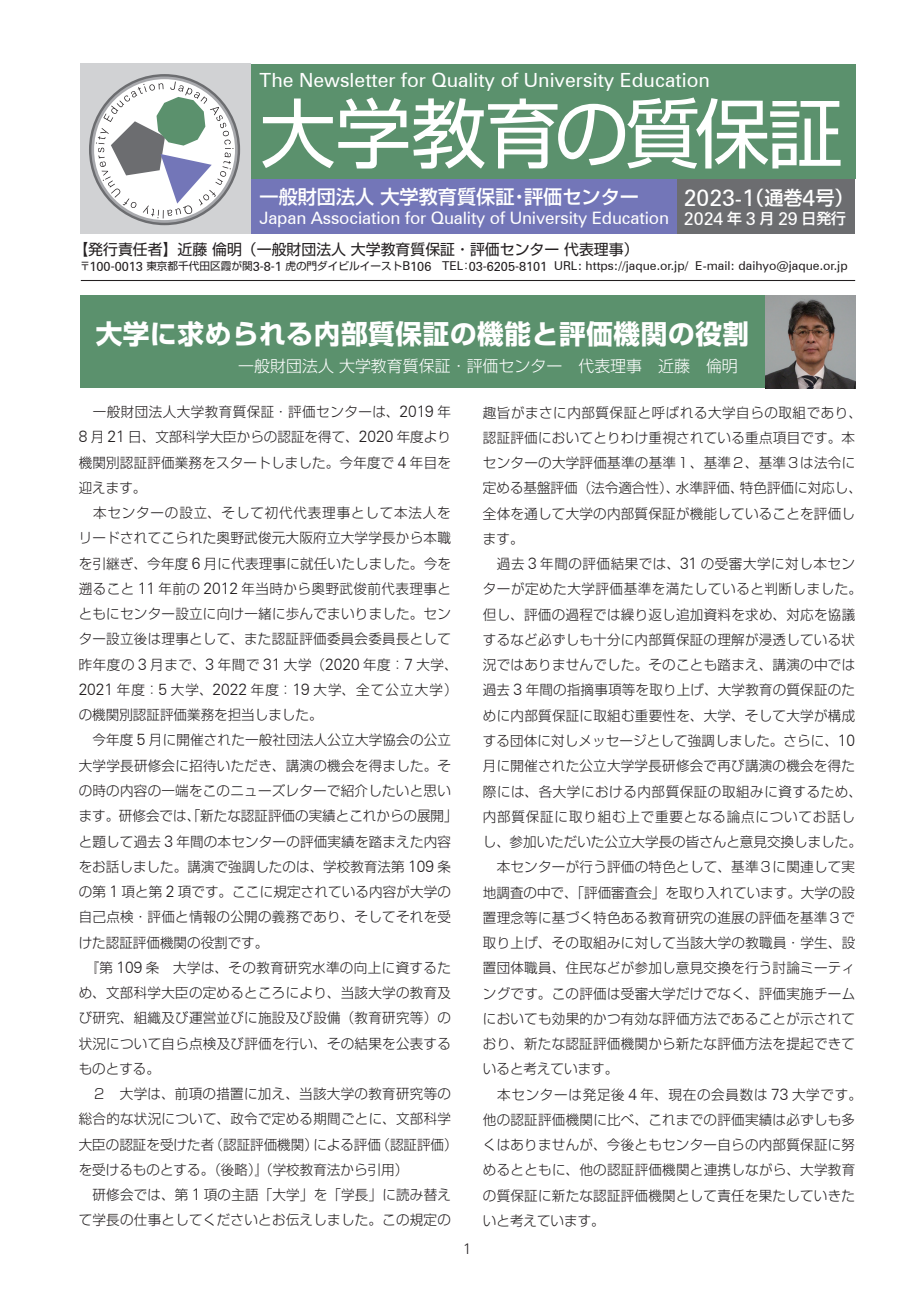
<style>
.page{position:relative;width:919px;height:1289px;background:#fff}
.page>*{position:absolute;margin:0;border:0;box-sizing:border-box;transform-origin:0 0}
.t1{font:75.45px "Shin Go Pro";letter-spacing:-.03em;color:#fff}
.t2{font:700 26.55px "Shin Go Pro";letter-spacing:.025em;color:#fff}
.t3{font:22.95px "Zurich BT";color:#fff}
.t4{font:19.5px "Zurich BT";color:#fff}
.t5{font:500 19.2px "Shin Go Pro";color:#fff}
.t6{font:17.85px "Zurich BT";color:#fff}
.t7{font:17.1px "Zurich BT";letter-spacing:-.01em;color:#fff}
.t8{font:300 15.9px "Shin Go Pro";color:#fff}
.t9{font:14.85px "Shin Go Pro";color:#231f20}
.t10{font:300 14.7px "Zurich BT";color:#231f20}
.t11{font:300 13.8px/25.2px "Shin Go Pro";letter-spacing:.02em;color:#231f20}
.t12{font:12.15px "Zurich BT";color:#231f20}
.s1{font-size:22.05px}
.s2{font-family:"Shin Go Pro";font-weight:500;font-size:19.2px}
.s3{font-family:"Shin Go Pro";font-weight:500;font-size:14.85px}
.s4{font-family:"Shin Go Pro";font-size:10.65px}
.s5{font-size:12.75px}
.s6{font-family:"Zurich BT";font-size:15.9px}
</style>
<div class="page">
<div style="left:676px;top:179px;width:179px;height:55px;background:#6c6d70"></div>
<div style="left:251px;top:179px;width:425px;height:55px;background:#7376b8"></div>
<div style="left:251px;top:64px;width:604px;height:115px;background:#5b916d"></div>
<div style="left:81px;top:64px;width:170px;height:170px;background:#d1d2d4"></div>
<svg style="left:89px;top:74px;width:151px;height:151px"></svg>
<div style="left:91px;top:76px;width:147px;height:147px;border:3px solid #a8a9ad;border-radius:50%"></div>
<svg style="left:96px;top:80px;width:137px;height:138px;background:#c4cacb"></svg>
<hr style="left:81px;top:280px;width:774px;height:1px;background:#231f20">
<div style="left:81px;top:295px;width:722px;height:93px;background:#5b916d"></div>
<img style="left:765px;top:295px;width:90px;height:93px">
<h3 class="t4" style="left:259px;top:68px;width:452px">The Newsletter for Quality of University Education</h3>
<h1 class="t1" style="left:260px;top:71px;width:584px">大学教育の質保証</h1>
<h3 class="t5" style="left:259px;top:181px;width:381px">一般財団法人大学教育質保証・評価センター</h3>
<p class="t7" style="left:259px;top:208px;width:411px">Japan Association for Quality of University Education</p>
<h3 class="t3" style="left:684px;top:184px;width:171px">2023<span class="s1">-</span>1<span class="s2">（通巻</span>4<span class="s2">号）</span></h3>
<p class="t6" style="left:684px;top:208px;width:164px">2024 <span class="s3">年</span> 3 <span class="s3">月</span> 29 <span class="s3">日発行</span></p>
<p class="t9" style="left:73px;top:237px;width:566px">【発行責任者】近藤倫明（一般財団法人大学教育質保証・評価センター代表理事）</p>
<p class="t12" style="left:80px;top:259px;width:769px"><span class="s4">〒</span><span class="s5">100</span>-<span class="s5">0013</span> <span class="s4">東京都千代田区霞が関</span><span class="s5">3</span>-<span class="s5">8</span>-<span class="s5">1</span> <span class="s4">虎の門ダイビルイースト</span>B<span class="s5">106</span> TEL<span class="s4">：</span><span class="s5">03</span>-<span class="s5">6205</span>-<span class="s5">8101</span> URL: https://jaque.or.jp/ E-mail: daihyo@jaque.or.jp</p>
<h2 class="t2" style="left:96px;top:313px;width:655px">大学に求められる内部質保証の機能と評価機関の役割</h2>
<p class="t8" style="left:238px;top:353px;width:501px">一般財団法人大学教育質保証・評価センター　代表理事　近藤　倫明</p>
<p class="t11" style="left:79px;top:397px;width:380px">　一般財団法人大学教育質保証・評価センターは、<span class="s6">2019</span> 年<br><span class="s6">8</span> 月 <span class="s6">21</span> 日、文部科学大臣からの認証を得て、<span class="s6">2020</span> 年度より機関別認証評価業務をスタートしました。今年度で <span class="s6">4</span> 年目を迎えます。<br>　本センターの設立、そして初代代表理事として本法人をリードされてこられた奥野武俊元大阪府立大学学長から本職を引継ぎ、今年度 <span class="s6">6</span> 月に代表理事に就任いたしました。今を遡ること <span class="s6">11</span> 年前の <span class="s6">2012</span> 年当時から奥野武俊前代表理事とともにセンター設立に向け一緒に歩んでまいりました。センター設立後は理事として、また認証評価委員会委員長として昨年度の <span class="s6">3</span> 月まで、<span class="s6">3</span> 年間で <span class="s6">31</span> 大学（<span class="s6">2020</span> 年度：<span class="s6">7</span> 大学、<br><span class="s6">2021</span> 年度：<span class="s6">5</span> 大学、<span class="s6">2022</span> 年度：<span class="s6">19</span> 大学、全て公立大学）の機関別認証評価業務を担当しました。<br>　今年度 <span class="s6">5</span> 月に開催された一般社団法人公立大学協会の公立大学学長研修会に招待いただき、講演の機会を得ました。その時の内容の一端をこのニューズレターで紹介したいと思います。研修会では、「新たな認証評価の実績とこれからの展開」と題して過去 <span class="s6">3</span> 年間の本センターの評価実績を踏まえた内容をお話しました。講演で強調したのは、学校教育法第 <span class="s6">109</span> 条の第 <span class="s6">1</span> 項と第 <span class="s6">2</span> 項です。ここに規定されている内容が大学の自己点検・評価と情報の公開の義務であり、そしてそれを受けた認証評価機関の役割です。<br>　『第 <span class="s6">109</span> 条　大学は、その教育研究水準の向上に資するため、文部科学大臣の定めるところにより、当該大学の教育及び研究、組織及び運営並びに施設及び設備（教育研究等）の状況について自ら点検及び評価を行い、その結果を公表するものとする。<br>　２　大学は、前項の措置に加え、当該大学の教育研究等の総合的な状況について、政令で定める期間ごとに、文部科学大臣の認証を受けた者（認証評価機関）による評価（認証評価）を受けるものとする。（後略）』（学校教育法から引用）<br>　研修会では、第 <span class="s6">1</span> 項の主語「大学」を「学長」に読み替えて学長の仕事としてくださいとお伝えしました。この規定の</p>
<p class="t10" style="left:463px;top:1240px;width:10px">1</p>
<p class="t11" style="left:483px;top:398px;width:380px">趣旨がまさに内部質保証と呼ばれる大学自らの取組であり、認証評価においてとりわけ重視されている重点項目です。本センターの大学評価基準の基準１、基準２、基準３は法令に定める基盤評価（法令適合性）、水準評価、特色評価に対応し、全体を通して大学の内部質保証が機能していることを評価します。<br>　過去 <span class="s6">3</span> 年間の評価結果では、<span class="s6">31</span> の受審大学に対し本センターが定めた大学評価基準を満たしていると判断しました。但し、評価の過程では繰り返し追加資料を求め、対応を協議するなど必ずしも十分に内部質保証の理解が浸透している状況ではありませんでした。そのことも踏まえ、講演の中では過去 <span class="s6">3</span> 年間の指摘事項等を取り上げ、大学教育の質保証のために内部質保証に取組む重要性を、大学、そして大学が構成する団体に対しメッセージとして強調しました。さらに、<span class="s6">10</span>月に開催された公立大学学長研修会で再び講演の機会を得た際には、各大学における内部質保証の取組みに資するため、内部質保証に取り組む上で重要となる論点についてお話しし、参加いただいた公立大学長の皆さんと意見交換しました。　本センターが行う評価の特色として、基準３に関連して実地調査の中で、「評価審査会」を取り入れています。大学の設置理念等に基づく特色ある教育研究の進展の評価を基準３で取り上げ、その取組みに対して当該大学の教職員・学生、設置団体職員、住民などが参加し意見交換を行う討論ミーティングです。この評価は受審大学だけでなく、評価実施チームにおいても効果的かつ有効な評価方法であることが示されており、新たな認証評価機関から新たな評価方法を提起できていると考えています。<br>　本センターは発足後 <span class="s6">4</span> 年、現在の会員数は <span class="s6">73</span> 大学です。他の認証評価機関に比べ、これまでの評価実績は必ずしも多くはありませんが、今後ともセンター自らの内部質保証に努めるとともに、他の認証評価機関と連携しながら、大学教育の質保証に新たな認証評価機関として責任を果たしていきたいと考えています。</p>
</div>
